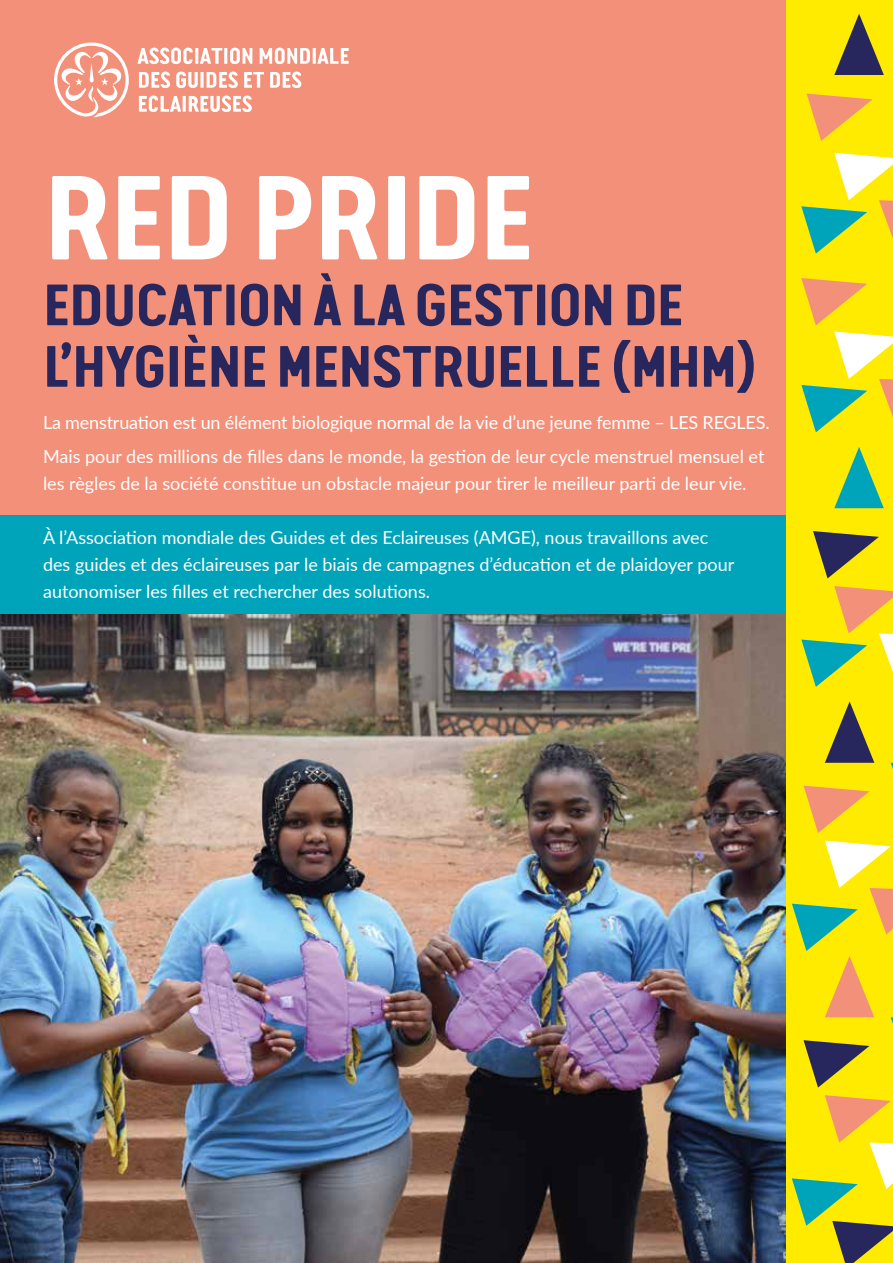
<style>
.page{position:relative;width:893px;height:1263px;background:#fff}
.page>*{position:absolute;margin:0;border:0;box-sizing:border-box;transform-origin:0 0}
.t1{font:700 120px "Van Condensed Pro";letter-spacing:-.04em;color:#fff}
.t2{font:700 58.5px/61.5px "Van Condensed Pro";letter-spacing:-.04em;color:#28275d}
.t3{font:18px/27px "Lato";color:#fff}
</style>
<div class="page">
<div style="left:0;top:489px;width:800px;height:125px;background:#00a4ba"></div>
<div style="left:0;top:0;width:893px;height:514px;background:#f29079"></div>
<img style="left:0;top:614px;width:787px;height:649px">
<svg style="left:137px;top:48px;width:56px;height:16px"></svg>
<hr style="left:195px;top:48px;width:3px;height:16px;background:#fff">
<svg style="left:200px;top:48px;width:22px;height:16px"></svg>
<hr style="left:224px;top:48px;width:3px;height:16px;background:#fff">
<svg style="left:230px;top:48px;width:22px;height:16px"></svg>
<svg style="left:260px;top:48px;width:50px;height:16px"></svg>
<hr style="left:313px;top:48px;width:3px;height:16px;background:#fff">
<svg style="left:317px;top:48px;width:32px;height:16px"></svg>
<svg style="left:139px;top:72px;width:31px;height:16px"></svg>
<svg style="left:176px;top:72px;width:22px;height:16px"></svg>
<svg style="left:200px;top:72px;width:4px;height:16px"></svg>
<svg style="left:207px;top:72px;width:31px;height:16px"></svg>
<svg style="left:244px;top:72px;width:20px;height:16px"></svg>
<svg style="left:270px;top:72px;width:31px;height:16px"></svg>
<svg style="left:139px;top:96px;width:42px;height:16px"></svg>
<hr style="left:183px;top:96px;width:3px;height:16px;background:#fff">
<svg style="left:189px;top:96px;width:63px;height:16px"></svg>
<svg style="left:54px;top:43px;width:75px;height:74px"></svg>
<div style="left:787px;top:0;width:106px;height:1263px;background:#ffeb00"></div>
<svg style="left:801px;top:278px;width:66px;height:47px"></svg>
<svg style="left:801px;top:331px;width:92px;height:101px"></svg>
<svg style="left:813px;top:531px;width:66px;height:47px"></svg>
<svg style="left:801px;top:586px;width:92px;height:101px"></svg>
<svg style="left:834px;top:447px;width:50px;height:61px"></svg>
<svg style="left:804px;top:786px;width:65px;height:47px"></svg>
<svg style="left:825px;top:701px;width:49px;height:62px"></svg>
<svg style="left:803px;top:1040px;width:66px;height:47px"></svg>
<svg style="left:792px;top:841px;width:101px;height:183px"></svg>
<svg style="left:807px;top:94px;width:65px;height:47px"></svg>
<svg style="left:801px;top:153px;width:92px;height:101px"></svg>
<svg style="left:834px;top:14px;width:50px;height:61px"></svg>
<svg style="left:792px;top:1095px;width:101px;height:168px"></svg>
<h1 class="t1" style="left:43px;top:128px;width:495px">RED PRIDE</h1>
<h2 class="t2" style="left:43px;top:270px;width:717px">EDUCATION À LA GESTION DE<br>L’HYGIÈNE MENSTRUELLE (MHM)</h2>
<p class="t3" style="left:43px;top:408px;width:728px">La menstruation est un élément biologique normal de la vie d’une jeune femme – LES REGLES.</p>
<p class="t3" style="left:43px;top:442px;width:723px">Mais pour des millions de filles dans le monde, la gestion de leur cycle menstruel mensuel et les règles de la société constitue un obstacle majeur pour tirer le meilleur parti de leur vie.</p>
<p class="t3" style="left:43px;top:523px;width:693px">À l’Association mondiale des Guides et des Eclaireuses (AMGE), nous travaillons avec des guides et des éclaireuses par le biais de campagnes d’éducation et de plaidoyer pour autonomiser les filles et rechercher des solutions.</p>
</div>
